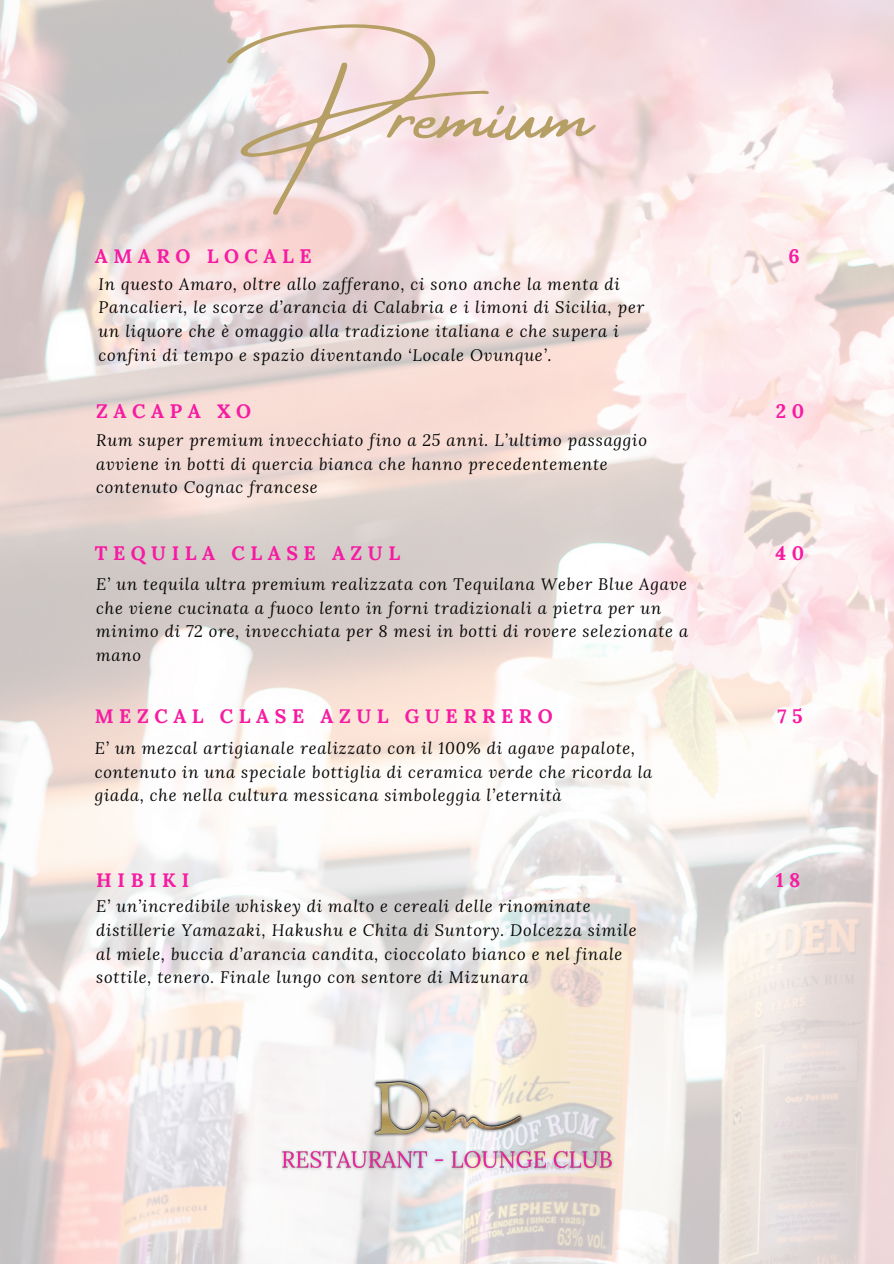
<style>
.page{position:relative;width:894px;height:1264px;background:#fff}
.page>*{position:absolute;margin:0;border:0;box-sizing:border-box;transform-origin:0 0}
.t1{font:93px "Amsterdam Four";color:#b69f65}
.t2{font:700 19.5px "Lora";letter-spacing:.285em;color:#f61ba2}
.t3{font:italic 16.5px/23.7px "Lora";letter-spacing:.05em;color:#070707}
</style>
<div class="page">
<img style="left:0;top:0;width:893px;height:1263px">
<img style="left:359px;top:1071px;width:175px;height:73px">
<img style="left:275px;top:1144px;width:343px;height:31px">
<p class="t1" style="left:266px;top:62px;width:329px">Premium</p>
<h3 class="t2" style="left:95px;top:243px;width:218px">AMARO LOCALE</h3>
<p class="t2" style="left:788px;top:243px;width:13px">6</p>
<h1 class="t3" style="left:99px;top:272px;width:547px">In questo Amaro, oltre allo zafferano, ci sono anche la menta di Pancalieri, le scorze d’arancia di Calabria e i limoni di Sicilia, per un liquore che è omaggio alla tradizione italiana e che supera i confini di tempo e spazio diventando ‘Locale Ovunque’.</h1>
<p class="t2" style="left:96px;top:398px;width:156px">ZACAPA XO</p>
<p class="t2" style="left:775px;top:398px;width:30px">2 0</p>
<h3 class="t3" style="left:96px;top:428px;width:552px">Rum super premium invecchiato fino a 25 anni. L’ultimo passaggio avviene in botti di quercia bianca che hanno precedentemente contenuto Cognac francese</h3>
<h3 class="t2" style="left:95px;top:540px;width:307px">TEQUILA CLASE AZUL</h3>
<p class="t2" style="left:775px;top:540px;width:30px">4 0</p>
<p class="t3" style="left:96px;top:572px;width:593px">E’ un tequila ultra premium realizzata con Tequilana Weber Blue Agave che viene cucinata a fuoco lento in forni tradizionali a pietra per un minimo di 72 ore, invecchiata per 8 mesi in botti di rovere selezionate a mano</p>
<h3 class="t2" style="left:95px;top:703px;width:459px">MEZCAL CLASE AZUL GUERRERO</h3>
<p class="t2" style="left:777px;top:703px;width:27px">7 5</p>
<p class="t3" style="left:95px;top:735px;width:559px">E’ un mezcal artigianale realizzato con il 100% di agave papalote, contenuto in una speciale bottiglia di ceramica verde che ricorda la giada, che nella cultura messicana simboleggia l’eternità</p>
<p class="t2" style="left:96px;top:867px;width:94px">HIBIKI</p>
<p class="t2" style="left:775px;top:867px;width:26px">1 8</p>
<h3 class="t3" style="left:96px;top:894px;width:541px">E’ un’incredibile whiskey di malto e cereali delle rinominate distillerie Yamazaki, Hakushu e Chita di Suntory. Dolcezza simile al miele, buccia d’arancia candita, cioccolato bianco e nel finale sottile, tenero. Finale lungo con sentore di Mizunara</h3>
</div>
